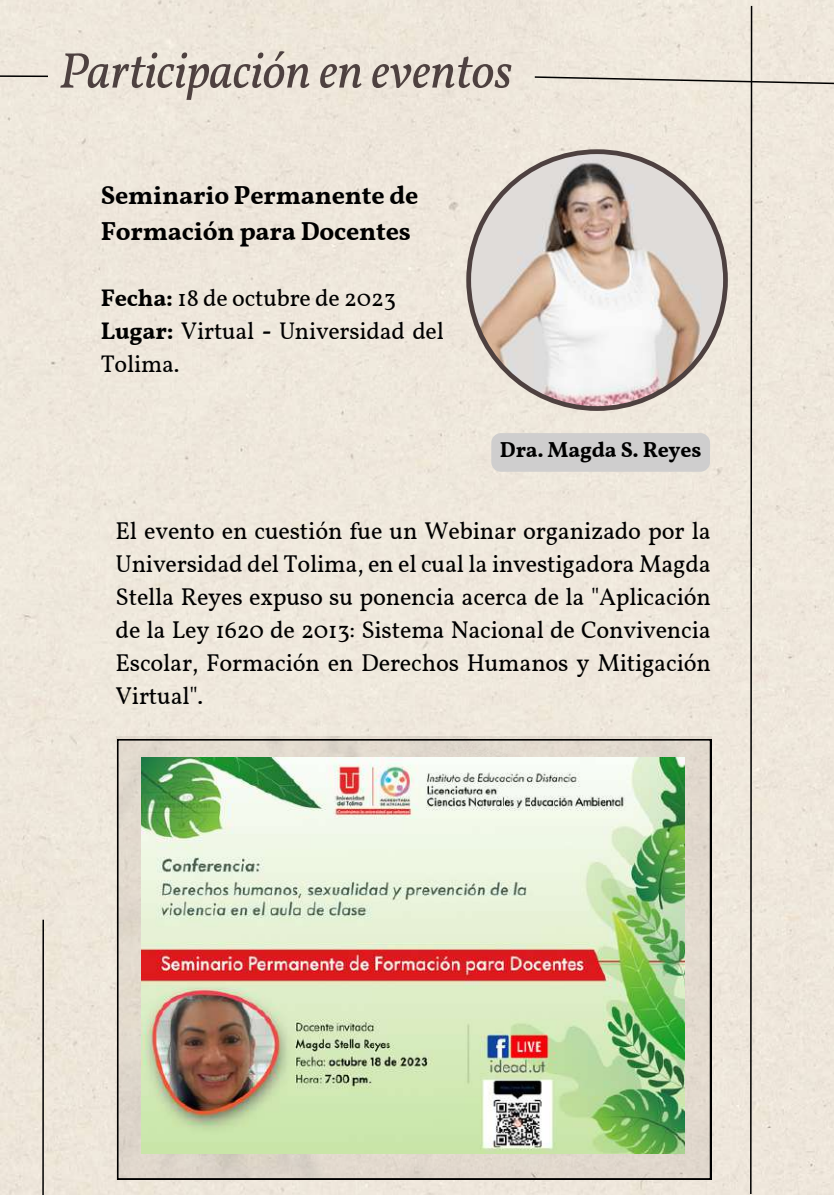
<style>
.page{position:relative;width:834px;height:1196px;background:#fff}
.page>*{position:absolute;margin:0;border:0;box-sizing:border-box;transform-origin:0 0}
.t1{font:italic 50.2px "Vollkorn";letter-spacing:-.01em;color:#4e4140}
.t2{font:700 26px/36px "Vollkorn";letter-spacing:-.01em;color:#000}
.t3{font:24.2px/33px "Vollkorn";letter-spacing:-.01em;color:#000;text-align:justify}
.t4{font:24px/33px "Vollkorn";letter-spacing:-.01em;color:#000}
.t5{font:700 21.6px "Vollkorn";letter-spacing:-.01em;color:#000}
.s1{font-weight:700}
</style>
<div class="page">
<div style="left:0;top:0;width:833px;height:1194px;background:#efe7dc"></div>
<svg style="left:0;top:74px;width:49px;height:4px"></svg>
<div style="left:533px;top:4px;width:300px;height:1190px;background:#efe7dc"></div>
<svg style="left:41px;top:918px;width:4px;height:276px"></svg>
<svg style="left:466px;top:149px;width:262px;height:262px"></svg>
<svg style="left:117px;top:739px;width:594px;height:440px;background:#d0c9bd"></svg>
<img style="left:142px;top:757px;width:542px;height:396px">
<div style="left:491px;top:433px;width:219px;height:39px;background:#cfcece;border-radius:10px"></div>
<h1 class="t1" style="left:59px;top:40px;width:455px">Participación en eventos</h1>
<p class="t2" style="left:101px;top:179px;width:319px">Seminario Permanente de<br>Formación para Docentes</p>
<p class="t4" style="left:101px;top:283px;width:345px"><span class="s1">Fecha:</span> 18 de octubre de 2023<br><span class="s1">Lugar:</span> Virtual <span class="s1">-</span> Universidad del<br>Tolima.</p>
<p class="t5" style="left:500px;top:436px;width:203px">Dra. Magda S. Reyes</p>
<p class="t3" style="left:116px;top:516px;width:597px">El evento en cuestión fue un Webinar organizado por la Universidad del Tolima, en el cual la investigadora Magda Stella Reyes expuso su ponencia acerca de la "Aplicación de la Ley 1620 de 2013: Sistema Nacional de Convivencia Escolar, Formación en Derechos Humanos y Mitigación Virtual".</p>
</div>
